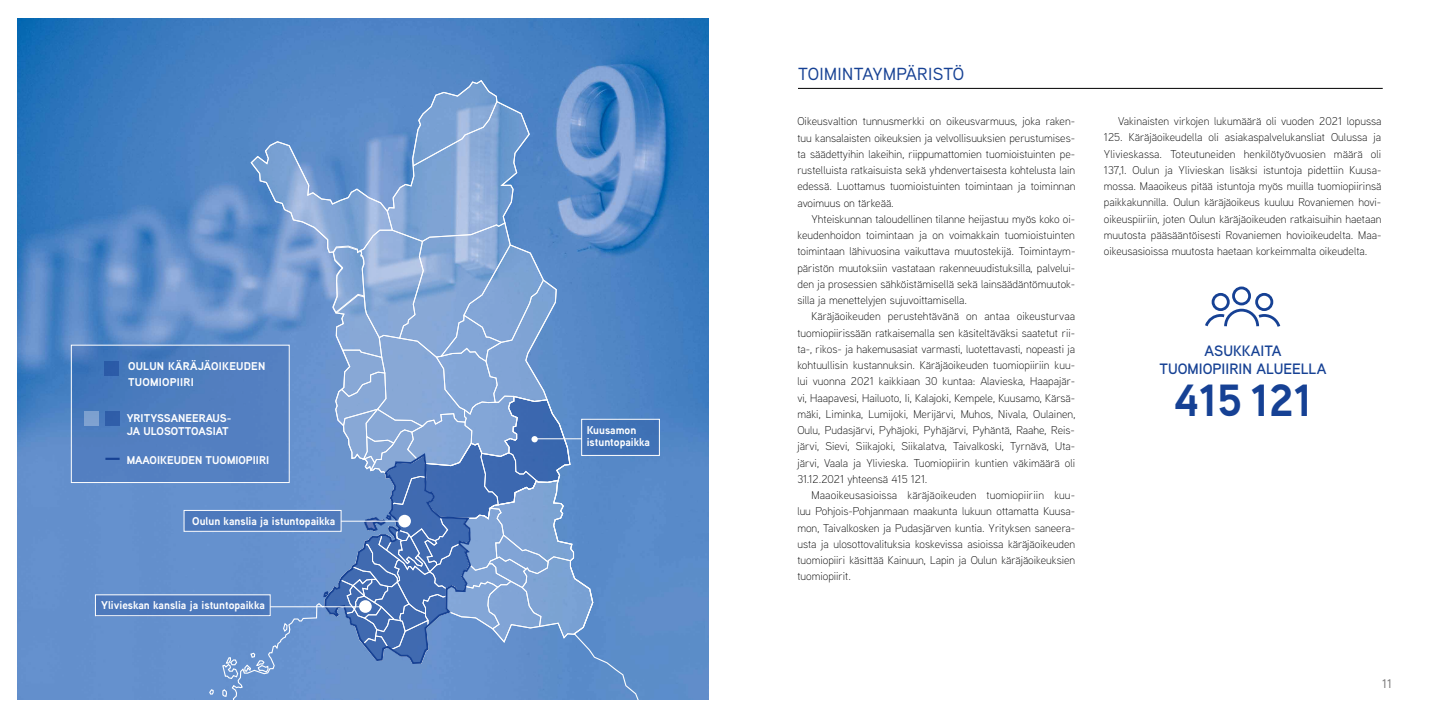
<style>
.page{position:relative;width:1453px;height:727px;background:#fff}
.page>*{position:absolute;margin:0;border:0;box-sizing:border-box;transform-origin:0 0}
.t1{font:700 45px "Aaux Next";color:#164194}
.t2{font:500 17.5px "Aaux Next";letter-spacing:.02em;color:#164194}
.t3{font:600 15px/18px "Aaux Next";color:#164194;text-align:center}
.t4{font:500 12.5px "Aaux Next";color:#7c7b7b}
.t5{font:300 11.25px/16.2px "Aaux Next";color:#000;text-align:justify}
.t6{font:700 11.25px/13.8px "Aaux Next";color:#fff}
.t7{font:700 11.25px/16.2px "Aaux Next";letter-spacing:.02em;color:#fff}
</style>
<div class="page">
<img style="left:18px;top:18px;width:691px;height:681px">
<div style="left:72px;top:345px;width:218px;height:137px;background:linear-gradient(to bottom,#4277ba,#5781c2)"></div>
<div style="left:71px;top:344px;width:219px;height:139px;border:1px solid #fff"></div>
<hr style="left:798px;top:88px;width:585px;height:1px;background:#000">
<div style="left:105px;top:361px;width:14px;height:14px;background:#2b5ba7"></div>
<div style="left:105px;top:412px;width:15px;height:14px;background:#305ea9"></div>
<div style="left:84px;top:412px;width:14px;height:14px;background:#7ea1d0"></div>
<div style="left:1232px;top:286px;width:19px;height:19px;border:3px solid #164194;border-radius:50%"></div>
<div style="left:1211px;top:293px;width:18px;height:18px;border:3px solid #164194;border-radius:50%"></div>
<div style="left:1255px;top:293px;width:18px;height:18px;border:3px solid #164194;border-radius:50%"></div>
<svg style="left:1205px;top:307px;width:76px;height:20px"></svg>
<svg style="left:208px;top:79px;width:432px;height:621px;background:#5b8bc9"></svg>
<svg style="left:208px;top:688px;width:20px;height:12px"></svg>
<div style="left:184px;top:510px;width:157px;height:21px;background:#4d79bc"></div>
<div style="left:184px;top:510px;width:158px;height:21px;border:1px solid #fff"></div>
<div style="left:96px;top:594px;width:174px;height:22px;background:#4d79bc"></div>
<div style="left:95px;top:594px;width:176px;height:22px;border:1px solid #fff"></div>
<div style="left:582px;top:419px;width:78px;height:37px;background:#3f72b6"></div>
<div style="left:581px;top:418px;width:79px;height:38px;border:1px solid #fff"></div>
<svg style="left:222px;top:80px;width:371px;height:599px;background:#6e96cd"></svg>
<hr style="left:105px;top:457px;width:15px;height:3px;background:#164194">
<hr style="left:270px;top:606px;width:95px;height:1px;background:#fff">
<hr style="left:341px;top:520px;width:63px;height:1px;background:#fff">
<hr style="left:533px;top:438px;width:49px;height:1px;background:#fff">
<p class="t7" style="left:128px;top:358px;width:139px">OULUN KÄRÄJÄOIKEUDEN<br>TUOMIOPIIRI</p>
<p class="t6" style="left:127px;top:410px;width:106px">YRITYSSANEERAUS-<br>JA ULOSOTTOASIAT</p>
<p class="t6" style="left:127px;top:452px;width:144px">MAAOIKEUDEN TUOMIOPIIRI</p>
<p class="t6" style="left:192px;top:513px;width:144px">Oulun kanslia ja istuntopaikka</p>
<p class="t6" style="left:101px;top:598px;width:165px">Ylivieskan kanslia ja istuntopaikka</p>
<p class="t6" style="left:587px;top:423px;width:65px;line-height:11.9px">Kuusamon istuntopaikka</p>
<h2 class="t2" style="left:798px;top:62px;width:168px">TOIMINTAYMPÄRISTÖ</h2>
<p class="t5" style="left:797px;top:113px;width:280px">Oikeusvaltion tunnusmerkki on oikeusvarmuus, joka raken&shy;tuu kansalaisten oikeuksien ja velvollisuuksien perustumises&shy;ta säädettyihin lakeihin, riippumattomien tuomioistuinten pe&shy;rustelluista ratkaisuista sekä yhdenvertaisesta kohtelusta lain edessä. Luottamus tuomioistuinten toimintaan ja toiminnan avoimuus on tärkeää.</p>
<p class="t5" style="left:797px;top:210px;width:279px;text-indent:14px">Yhteiskunnan taloudellinen tilanne heijastuu myös koko oi&shy;keudenhoidon toimintaan ja on voimakkain tuomioistuinten toimintaan lähivuosina vaikuttava muutostekijä. Toimintaym&shy;päristön muutoksiin vastataan rakenneuudistuksilla, palvelui&shy;den ja prosessien sähköistämisellä sekä lainsäädäntömuutok&shy;silla ja menettelyjen sujuvoittamisella.</p>
<p class="t5" style="left:797px;top:308px;width:279px;text-indent:14px">Käräjäoikeuden perustehtävänä on antaa oikeusturvaa tuomiopiirissään ratkaisemalla sen käsiteltäväksi saatetut rii&shy;ta-, rikos- ja hakemusasiat varmasti, luotettavasti, nopeasti ja kohtuullisin kustannuksin. Käräjäoikeuden tuomiopiiriin kuu&shy;lui vuonna 2021 kaikkiaan 30 kuntaa: Alavieska, Haapajär&shy;vi, Haapavesi, Hailuoto, Ii, Kalajoki, Kempele, Kuusamo, Kärsä&shy;mäki, Liminka, Lumijoki, Merijärvi, Muhos, Nivala, Oulainen, Oulu, Pudasjärvi, Pyhäjoki, Pyhäjärvi, Pyhäntä, Raahe, Reis&shy;järvi, Sievi, Siikajoki, Siikalatva, Taivalkoski, Tyrnävä, Uta&shy;järvi, Vaala ja Ylivieska. Tuomiopiirin kuntien väkimäärä oli 31.12.2021 yhteensä 415 121.</p>
<p class="t5" style="left:797px;top:486px;width:279px;text-indent:14px">Maaoikeusasioissa käräjäoikeuden tuomiopiiriin kuu&shy;luu Pohjois-Pohjanmaan maakunta lukuun ottamatta Kuusa&shy;mon, Taivalkosken ja Pudasjärven kuntia. Yrityksen saneera&shy;usta ja ulosottovalituksia koskevissa asioissa käräjäoikeuden tuomiopiiri käsittää Kainuun, Lapin ja Oulun käräjäoikeuksien tuomiopiirit.</p>
<p class="t5" style="left:1104px;top:113px;width:279px;text-indent:14px">Vakinaisten virkojen lukumäärä oli vuoden 2021 lopussa 125. Käräjäoikeudella oli asiakaspalvelukansliat Oulussa ja Ylivieskassa. Toteutuneiden henkilötyövuosien määrä oli 137,1. Oulun ja Ylivieskan lisäksi istuntoja pidettiin Kuusa&shy;mossa. Maaoikeus pitää istuntoja myös muilla tuomiopiirinsä paikkakunnilla. Oulun käräjäoikeus kuuluu Rovaniemen hovi&shy;oikeuspiiriin, joten Oulun käräjäoikeuden ratkaisuihin haetaan muutosta pääsääntöisesti Rovaniemen hovioikeudelta. Maa&shy;oikeusasioissa muutosta haetaan korkeimmalta oikeudelta.</p>
<h3 class="t3" style="left:1159px;top:341px;width:168px">ASUKKAITA<br>TUOMIOPIIRIN ALUEELLA</h3>
<h1 class="t1" style="left:1174px;top:368px;width:139px">415 121</h1>
<p class="t4" style="left:1382px;top:674px;width:11px">11</p>
</div>
